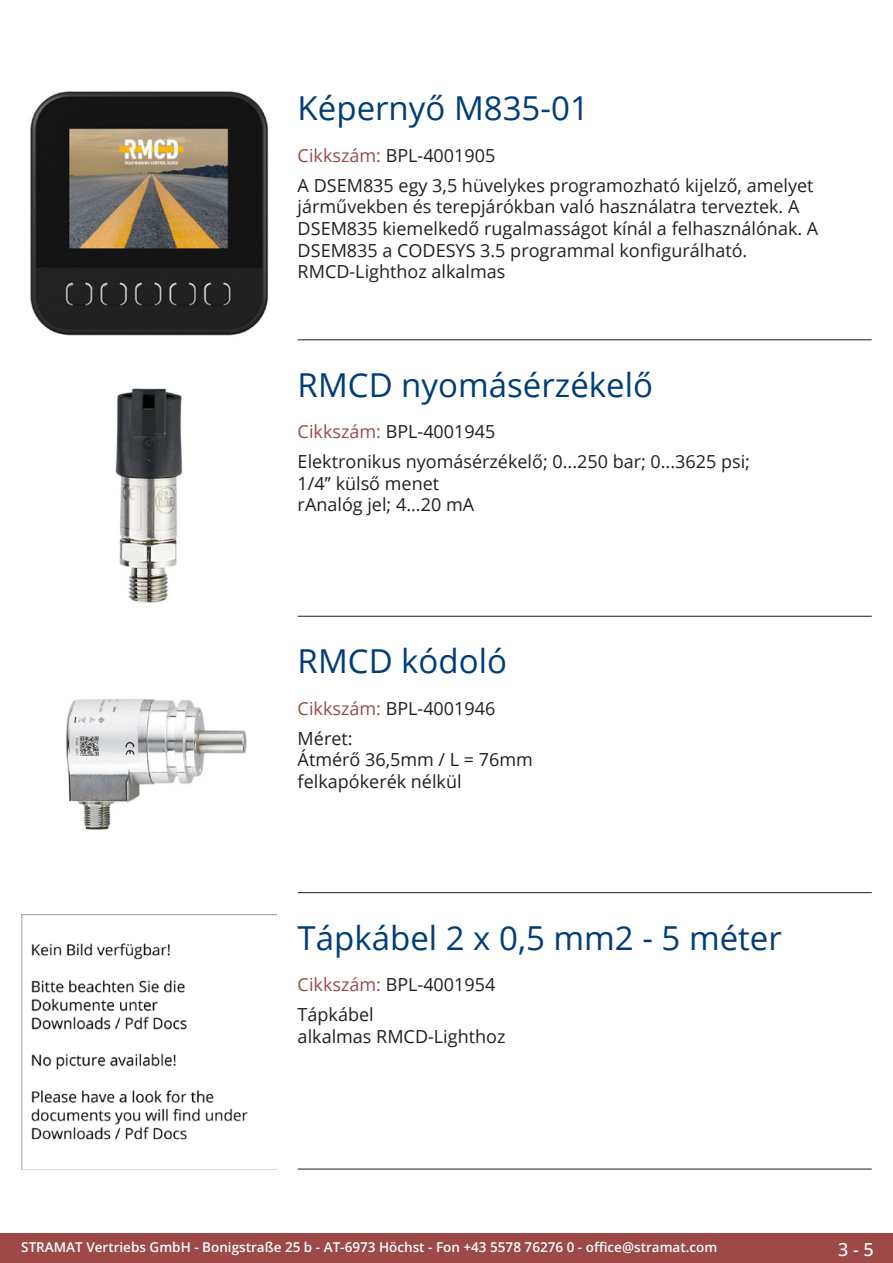
<style>
.page{position:relative;width:893px;height:1263px;background:#fff}
.page>*{position:absolute;margin:0;border:0;box-sizing:border-box;transform-origin:0 0}
.Produkttitel{font:33px "Open Sans";color:#003d78}
.Beschreibung_Text{font:18px/21.6px "Open Sans";color:#231f20}
.TechDaten_Überschrif{font:18px "Open Sans";color:#231f20}
.t1{font:500 18px "Open Sans";color:#fff}
.t2{font:600 13.5px "Open Sans";color:#fff}
.s1{color:#9c4948}
</style>
<div class="page">
<div style="left:0;top:1233px;width:893px;height:30px;background:#9c4948"></div>
<hr style="left:298px;top:340px;width:574px;height:1px;background:#201d08">
<hr style="left:298px;top:616px;width:574px;height:1px;background:#201d08">
<hr style="left:298px;top:892px;width:574px;height:1px;background:#201d08">
<hr style="left:298px;top:1169px;width:574px;height:1px;background:#201d08">
<img style="left:30px;top:91px;width:239px;height:245px">
<img style="left:115px;top:388px;width:68px;height:215px">
<img style="left:65px;top:699px;width:182px;height:131px">
<img style="left:21px;top:914px;width:255px;height:255px">
<p class="Produkttitel" style="left:298px;top:86px;width:293px">Képernyő M835-01</p>
<p class="TechDaten_Überschrif" style="left:298px;top:143px;width:199px"><span class="s1">Cikkszám:</span> BPL-4001905</p>
<p class="Beschreibung_Text" style="left:298px;top:174px;width:522px">A DSEM835 egy 3,5 hüvelykes programozható kijelző, amelyet járművekben és terepjárókban való használatra terveztek. A DSEM835 kiemelkedő rugalmasságot kínál a felhasználónak. A DSEM835 a CODESYS 3.5 programmal konfigurálható.<br>RMCD-Lighthoz alkalmas</p>
<p class="Produkttitel" style="left:298px;top:362px;width:357px">RMCD nyomásérzékelő</p>
<p class="TechDaten_Überschrif" style="left:298px;top:420px;width:199px"><span class="s1">Cikkszám:</span> BPL-4001945</p>
<p class="Beschreibung_Text" style="left:298px;top:450px;width:454px">Elektronikus nyomásérzékelő; 0...250 bar; 0...3625 psi;<br>1/4’’ külső menet<br>rAnalóg jel; 4...20 mA</p>
<p class="Produkttitel" style="left:298px;top:638px;width:211px">RMCD kódoló</p>
<p class="TechDaten_Überschrif" style="left:298px;top:696px;width:199px"><span class="s1">Cikkszám:</span> BPL-4001946</p>
<p class="Beschreibung_Text" style="left:298px;top:727px;width:237px">Méret:<br>Átmérő 36,5mm / L = 76mm felkapókerék nélkül</p>
<p class="Produkttitel" style="left:298px;top:915px;width:486px">Tápkábel 2 x 0,5 mm2 - 5 méter</p>
<p class="TechDaten_Überschrif" style="left:298px;top:972px;width:199px"><span class="s1">Cikkszám:</span> BPL-4001954</p>
<p class="Beschreibung_Text" style="left:298px;top:1003px;width:209px">Tápkábel<br>alkalmas RMCD-Lighthoz</p>
<p class="t2" style="left:21px;top:1238px;width:698px">STRAMAT Vertriebs GmbH - Bonigstraße 25 b - AT-6973 Höchst - Fon +43 5578 76276 0 - office@stramat.com</p>
<p class="t1" style="left:838px;top:1237px;width:37px">3 - 5</p>
</div>
